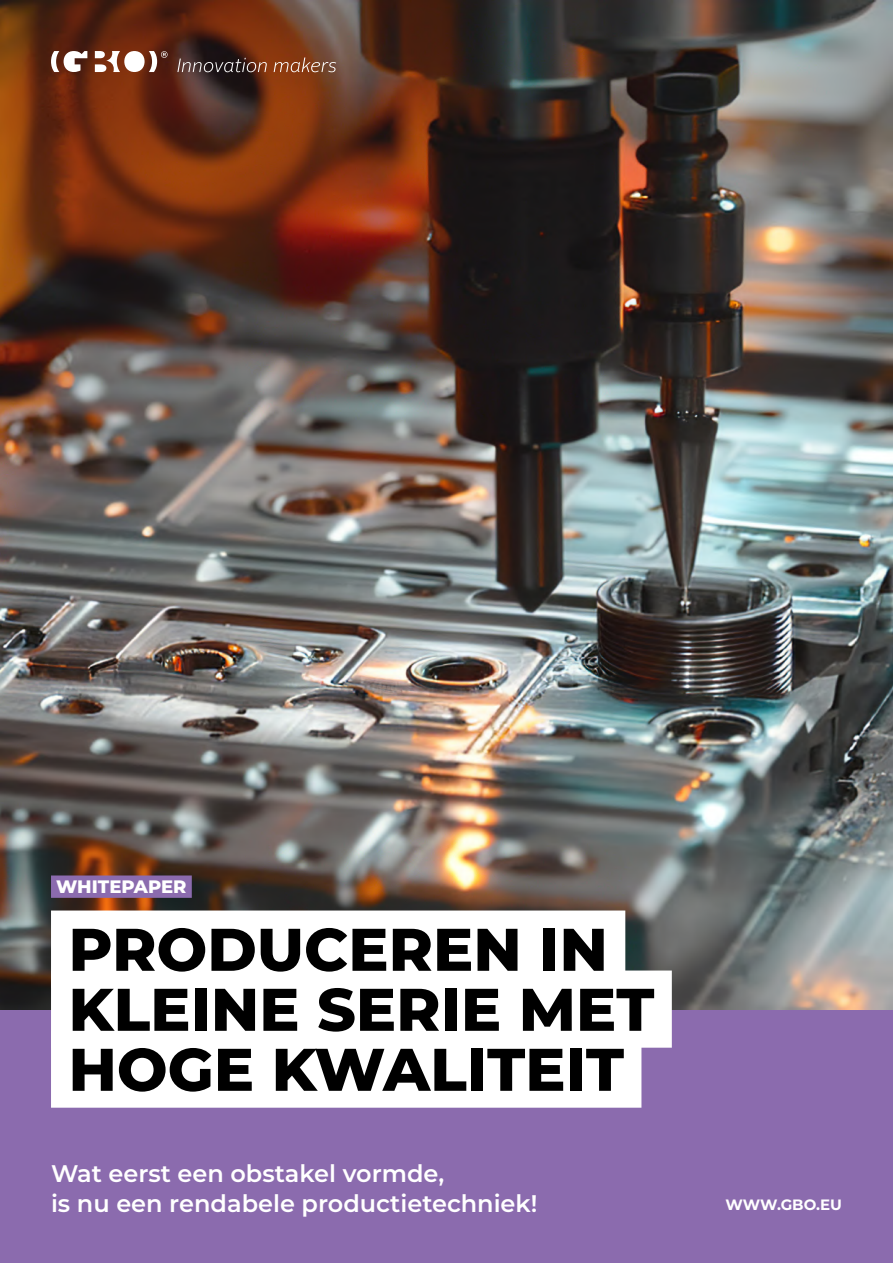
<style>
.page{position:relative;width:893px;height:1263px;background:#8b6bae}
.page>*{position:absolute;margin:0;border:0;box-sizing:border-box;transform-origin:0 0}
.t1{font:800 60px/60px "Montserrat";color:#000}
.t2{font:600 24px/30px "Montserrat";color:#fff}
.t3{font:800 18px "Montserrat";color:#fff}
.t4{font:700 15px "Montserrat";color:#fff}
</style>
<div class="page">
<img style="left:0;top:0;width:893px;height:1009px">
<div style="left:51px;top:910px;width:574px;height:78px;background:#fff"></div>
<div style="left:51px;top:970px;width:621px;height:78px;background:#fff"></div>
<div style="left:51px;top:1030px;width:590px;height:78px;background:#fff"></div>
<div style="left:51px;top:875px;width:141px;height:23px;background:#8b6bae"></div>
<svg style="left:51px;top:51px;width:117px;height:21px"></svg>
<svg style="left:177px;top:58px;width:90px;height:14px"></svg>
<svg style="left:274px;top:58px;width:62px;height:14px"></svg>
<p class="t3" style="left:56px;top:873px;width:132px">WHITEPAPER</p>
<h1 class="t1" style="left:68px;top:916px;width:587px">PRODUCEREN IN<br>KLEINE SERIE MET<br>HOGE KWALITEIT</h1>
<p class="t2" style="left:51px;top:1157px;width:488px">Wat eerst een obstakel vormde,<br>is nu een rendabele productietechniek!</p>
<p class="t4" style="left:725px;top:1194px;width:118px">WWW.GBO.EU</p>
</div>
